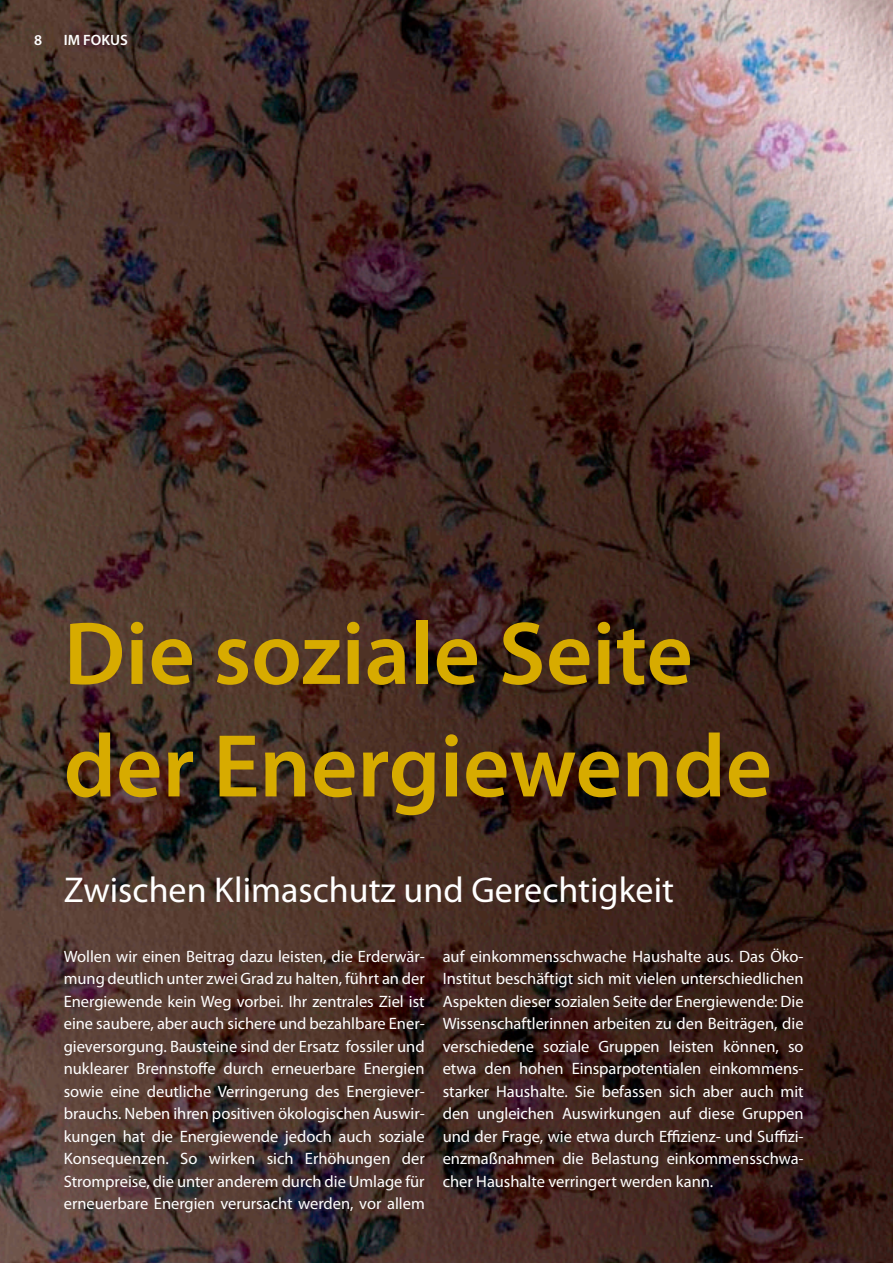
<style>
.page{position:relative;width:893px;height:1263px;background:#fff}
.page>*{position:absolute;margin:0;border:0;box-sizing:border-box;transform-origin:0 0}
.t1{font:600 90px/112.5px "Myriad Pro";color:#d7ab00}
.t2{font:36px "Myriad Pro";color:#fff}
.t3{font:16.5px/22.5px "Myriad Pro";color:#fff;text-align:justify}
.t4{font:600 15px "Myriad Pro";color:#fff}
</style>
<div class="page">
<img style="left:0;top:0;width:893px;height:1263px">
<p class="t4" style="left:34px;top:31px;width:10px">8</p>
<p class="t4" style="left:64px;top:31px;width:66px">IM FOKUS</p>
<h1 class="t1" style="left:64px;top:595px;width:710px">Die soziale Seite der Energiewende</h1>
<h2 class="t2" style="left:64px;top:867px;width:612px">Zwischen Klimaschutz und Gerechtigkeit</h2>
<p class="t3" style="left:64px;top:945px;width:362px">Wollen wir einen Beitrag dazu leisten, die Erderwär&shy;mung deutlich unter zwei Grad zu halten, führt an der Energiewende kein Weg vorbei. Ihr zentrales Ziel ist eine saubere, aber auch sichere und bezahlbare Ener&shy;gieversorgung. Bausteine sind der Ersatz fossiler und nuklearer Brennstoffe durch erneuerbare Energien sowie eine deutliche Verringerung des Energiever&shy;brauchs. Neben ihren positiven ökologischen Auswir&shy;kungen hat die Energiewende jedoch auch soziale Konsequenzen. So wirken sich Erhöhungen der Strompreise, die unter anderem durch die Umlage für erneuerbare Energien verursacht werden, vor allem</p>
<p class="t3" style="left:443px;top:945px;width:362px">auf einkommensschwache Haushalte aus. Das Öko-Institut beschäftigt sich mit vielen unterschiedlichen Aspekten dieser sozialen Seite der Energiewende: Die Wissenschaftlerinnen arbeiten zu den Beiträgen, die verschiedene soziale Gruppen leisten können, so etwa den hohen Einsparpotentialen einkommens&shy;starker Haushalte. Sie befassen sich aber auch mit den ungleichen Auswirkungen auf diese Gruppen und der Frage, wie etwa durch Effizienz- und Suffizi&shy;enzmaßnahmen die Belastung einkommensschwa&shy;cher Haushalte verringert werden kann.</p>
</div>
